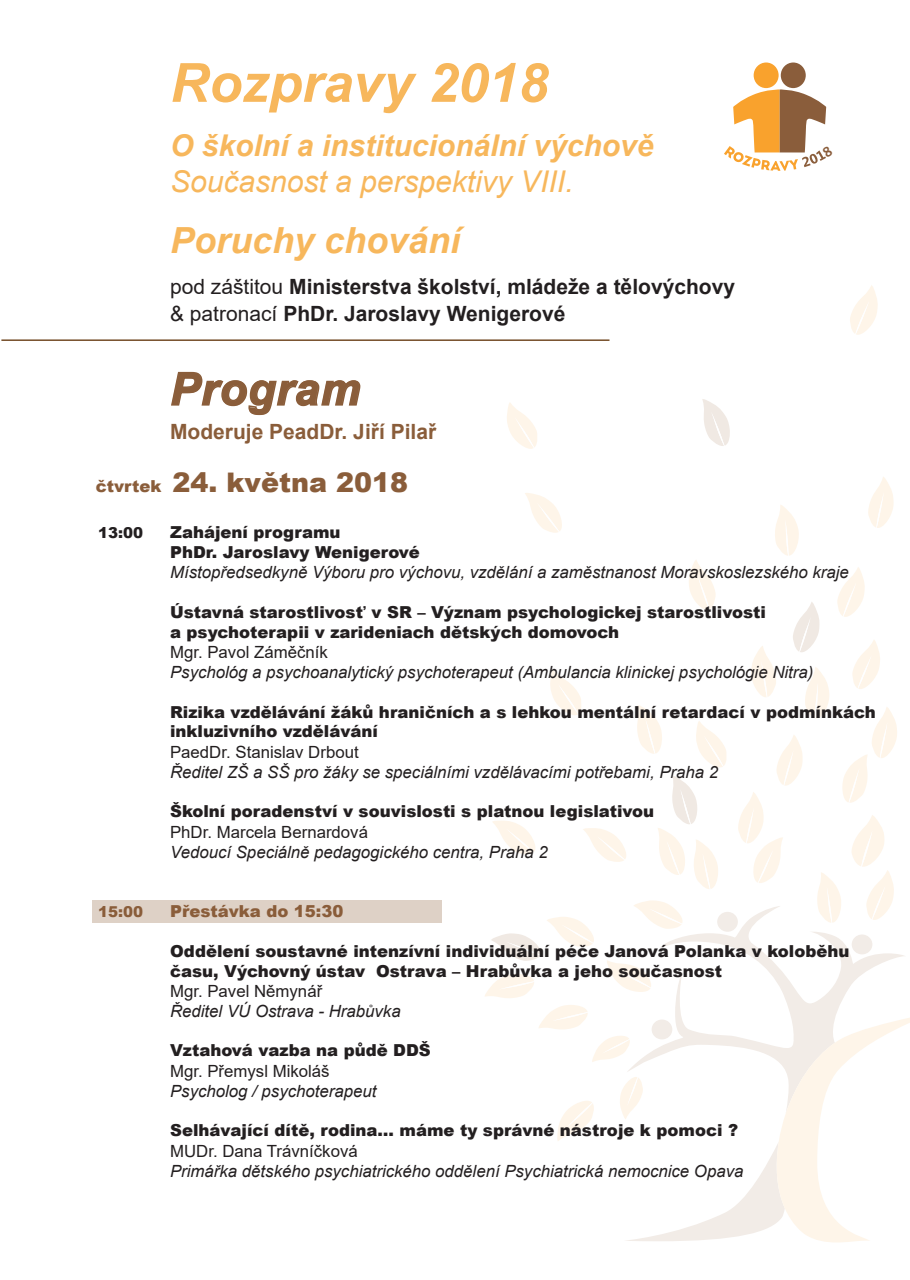
<style>
.page{position:relative;width:910px;height:1280px;background:#fff}
.page>*{position:absolute;margin:0;border:0;box-sizing:border-box;transform-origin:0 0}
.t1{font:italic 700 54px "Arial";color:#f7b75c}
.t2{font:italic 700 45px "Arial";letter-spacing:.02em;color:#8a5d3a}
.t3{font:italic 700 36px "Arial";color:#f7b75c}
.t4{font:italic 700 30px "Arial";color:#f7b75c}
.t5{font:italic 30px "Arial";color:#f7b75c}
.t6{font:900 27px "Arial";color:#8a5d3a}
.t7{font:700 21px/27px "Arial";color:#231f20}
.t8{font:700 21px "Arial";color:#8a5d3a}
.t9{font:italic 16.8px "Arial";color:#231f20}
.t10{font:16.8px "Arial";color:#231f20}
.t11{font:900 16.5px/19.8px "Arial";color:#231f20}
.t12{font:900 16.5px "Arial";color:#8a5d3a}
.t13{font:900 15px "Arial";color:#231f20}
.t14{font:900 15px "Arial";color:#8a5d3a}
.s1{font-weight:400}
.s2{font-size:16.5px}
</style>
<div class="page">
<svg style="left:675px;top:906px;width:229px;height:99px"></svg>
<div style="left:852px;top:934px;width:20px;height:20px;background:#f2ece7;border-radius:50%"></div>
<svg style="left:852px;top:640px;width:28px;height:49px"></svg>
<svg style="left:851px;top:815px;width:44px;height:110px"></svg>
<svg style="left:817px;top:872px;width:25px;height:57px"></svg>
<svg style="left:805px;top:667px;width:24px;height:52px"></svg>
<svg style="left:738px;top:735px;width:65px;height:148px"></svg>
<svg style="left:842px;top:707px;width:55px;height:96px"></svg>
<div style="left:717px;top:912px;width:21px;height:20px;background:#f2ece7;border-radius:50%"></div>
<svg style="left:539px;top:1005px;width:371px;height:237px"></svg>
<svg style="left:485px;top:670px;width:243px;height:328px"></svg>
<svg style="left:793px;top:602px;width:27px;height:50px"></svg>
<svg style="left:751px;top:646px;width:25px;height:51px"></svg>
<svg style="left:525px;top:493px;width:37px;height:40px"></svg>
<svg style="left:850px;top:285px;width:28px;height:50px"></svg>
<svg style="left:837px;top:567px;width:28px;height:50px"></svg>
<svg style="left:775px;top:505px;width:24px;height:51px"></svg>
<svg style="left:507px;top:403px;width:30px;height:46px"></svg>
<svg style="left:868px;top:477px;width:26px;height:51px"></svg>
<svg style="left:702px;top:399px;width:28px;height:47px"></svg>
<svg style="left:689px;top:560px;width:27px;height:50px"></svg>
<div style="left:754px;top:63px;width:25px;height:25px;background:#f9a22d;border-radius:50%"></div>
<div style="left:781px;top:63px;width:25px;height:25px;background:#8a5d3b;border-radius:50%"></div>
<div style="left:92px;top:900px;width:349px;height:23px;background:#ded1c6"></div>
<svg style="left:171px;top:371px;width:190px;height:45px"></svg>
<hr style="left:1px;top:339px;width:608px;height:2px;background:#744c27">
<svg style="left:724px;top:89px;width:103px;height:82px"></svg>
<h1 class="t1" style="left:170px;top:47px;width:380px">Rozpravy 2018</h1>
<h3 class="t4" style="left:170px;top:125px;width:485px">O školní a institucionální výchově</h3>
<h3 class="t5" style="left:170px;top:162px;width:405px">Současnost a perspektivy VIII.</h3>
<h3 class="t3" style="left:170px;top:216px;width:292px">Poruchy chování</h3>
<p class="t7" style="left:170px;top:273px;width:566px"><span class="s1">pod záštitou</span> Ministerstva školství, mládeže a tělovýchovy <span class="s1">&amp; patronací</span> PhDr. Jaroslavy Wenigerové</p>
<h2 class="t2" style="left:170px;top:359px;width:192px">Program</h2>
<p class="t8" style="left:170px;top:417px;width:268px">Moderuje PeadDr. Jiří Pilař</p>
<h3 class="t6" style="left:96px;top:463px;width:314px"><span class="s2">čtvrtek</span> 24. května 2018</h3>
<p class="t13" style="left:98px;top:522px;width:47px">13:00</p>
<p class="t11" style="left:170px;top:522px;width:251px">Zahájení programu<br>PhDr. Jaroslavy Wenigerové</p>
<p class="t9" style="left:170px;top:562px;width:680px">Místopředsedkyně Výboru pro výchovu, vzdělání a zaměstnanost Moravskoslezského kraje</p>
<p class="t11" style="left:170px;top:602px;width:597px">Ústavná starostlivosť v SR – Význam psychologickej starostlivosti a psychoterapii v zarideniach dětských domovoch</p>
<p class="t10" style="left:170px;top:640px;width:159px">Mgr. Pavol Záměčník</p>
<p class="t9" style="left:170px;top:661px;width:645px">Psychológ a psychoanalytický psychoterapeut (Ambulancia klinickej psychológie Nitra)</p>
<p class="t11" style="left:170px;top:701px;width:707px">Rizika vzdělávání žáků hraničních a s lehkou mentální retardací v podmínkách inkluzivního vzdělávání</p>
<p class="t10" style="left:170px;top:740px;width:190px">PaedDr. Stanislav Drbout</p>
<p class="t9" style="left:170px;top:761px;width:550px">Ředitel ZŠ a SŠ pro žáky se speciálními vzdělávacími potřebami, Praha 2</p>
<p class="t11" style="left:170px;top:801px;width:486px">Školní poradenství v souvislosti s platnou legislativou</p>
<p class="t10" style="left:170px;top:820px;width:199px">PhDr. Marcela Bernardová</p>
<p class="t9" style="left:170px;top:841px;width:379px">Vedoucí Speciálně pedagogického centra, Praha 2</p>
<p class="t14" style="left:98px;top:901px;width:47px">15:00</p>
<p class="t12" style="left:170px;top:899px;width:175px">Přestávka do 15:30</p>
<p class="t11" style="left:170px;top:940px;width:681px">Oddělení soustavné intenzívní individuální péče Janová Polanka v koloběhu času, Výchovný ústav Ostrava – Hrabůvka a jeho současnost</p>
<p class="t10" style="left:170px;top:979px;width:154px">Mgr. Pavel Němynář</p>
<p class="t9" style="left:170px;top:1000px;width:232px">Ředitel VÚ Ostrava - Hrabůvka</p>
<p class="t11" style="left:170px;top:1040px;width:262px">Vztahová vazba na půdě DDŠ</p>
<p class="t10" style="left:170px;top:1059px;width:161px">Mgr. Přemysl Mikoláš</p>
<p class="t9" style="left:170px;top:1080px;width:208px">Psycholog / psychoterapeut</p>
<p class="t11" style="left:170px;top:1120px;width:569px">Selhávající dítě, rodina… máme ty správné nástroje k pomoci ?</p>
<p class="t10" style="left:170px;top:1139px;width:189px">MUDr. Dana Trávníčková</p>
<p class="t9" style="left:170px;top:1160px;width:575px">Primářka dětského psychiatrického oddělení Psychiatrická nemocnice Opava</p>
</div>
